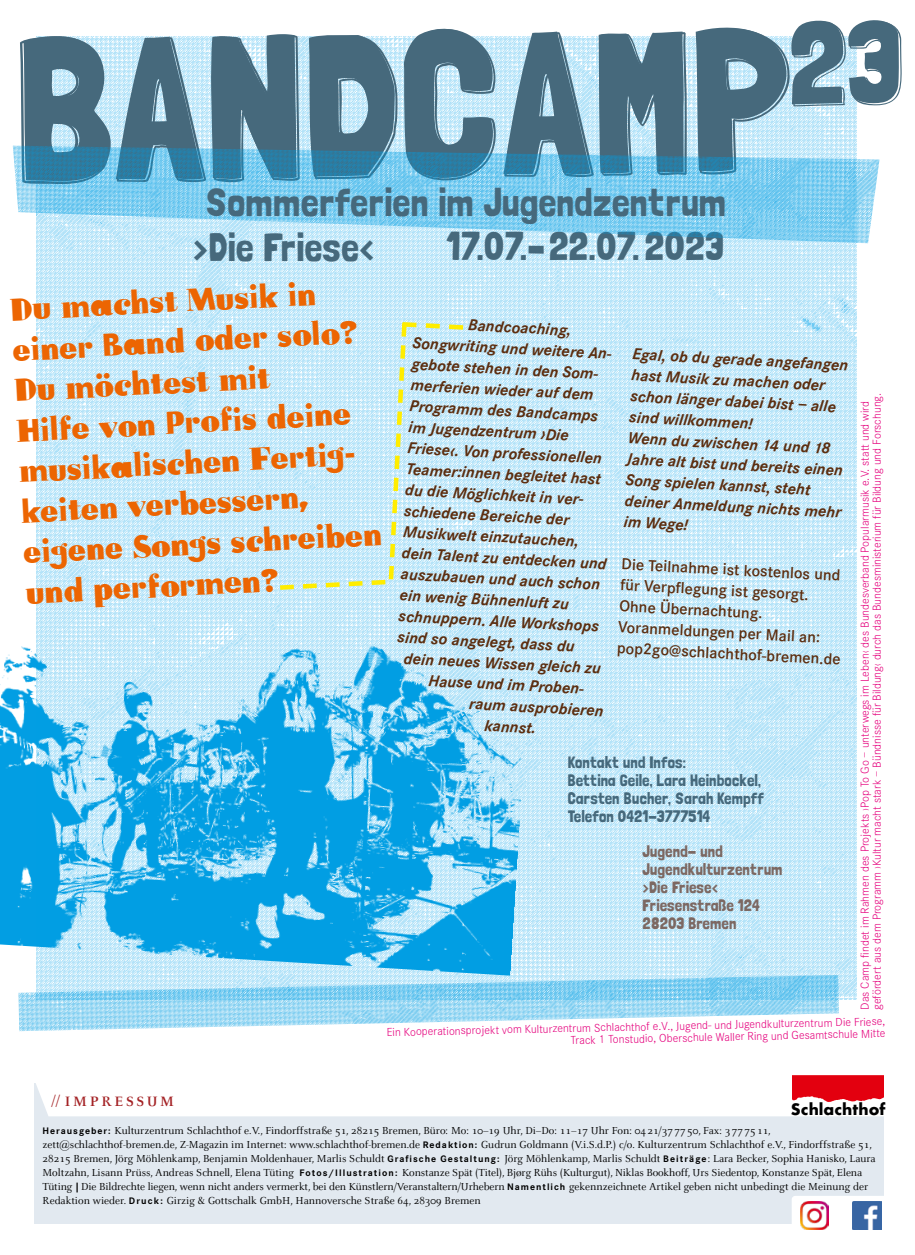
<style>
.page{position:relative;width:915px;height:1255px;background:#fff}
.page>*{position:absolute;margin:0;border:0;box-sizing:border-box;transform-origin:0 0}
.t1{font:201.45px "Londrina Outline";color:#46697c}
.t2{font:39.75px/44.5px "Londrina Solid";color:#46697c}
.t3{font:29.25px/40.5px "Fudoni Three";color:#ec6502}
.t4{font:italic 700 16.5px/21px "Corporate S";color:#5c2e10}
.t5{font:600 16.5px/21px "Corporate S";color:#5c2e10}
.t6{font:16.5px/18px "Londrina Solid";color:#46697c}
.t7{font:16.5px/18px "Londrina Solid";color:#7c6862}
.t8{font:700 15.3px "Futura";color:#000}
.t9{font:700 15px "Celeste";letter-spacing:.18em;color:#a42225}
.t10{font:300 12px/12px "Corporate S";color:#e5007d}
.t11{font:11.25px/14px "Celeste";color:#000}
.s1{font-size:13.5px}
.s2{font-family:"Corporate S";font-weight:700;font-size:9.75px}
</style>
<div class="page">
<div style="left:34px;top:1083px;width:848px;height:140px;background:#e2e9f0"></div>
<div style="left:36px;top:1078px;width:848px;height:38px;background:#fff"></div>
<div style="left:792px;top:1196px;width:98px;height:36px;background:#fff;border-radius:3px"></div>
<div style="left:791px;top:1195px;width:100px;height:38px;border:2px solid #fff;border-radius:3px"></div>
<img style="left:792px;top:1075px;width:91px;height:27px">
<img style="left:37px;top:36px;width:819px;height:963px">
<img style="left:18px;top:974px;width:820px;height:57px">
<svg style="left:852px;top:1201px;width:30px;height:30px"></svg>
<img style="left:852px;top:1201px;width:29px;height:28px">
<img style="left:800px;top:1201px;width:28px;height:28px">
<svg style="left:275px;top:318px;width:192px;height:256px"></svg>
<img style="left:0;top:574px;width:533px;height:401px">
<img style="left:13px;top:146px;width:866px;height:97px">
<h1 class="t1" style="left:13px;top:-6px;width:890px;rotate:-1deg">BANDCAMP<sup>23</sup></h1>
<h2 class="t2" style="left:192px;top:179px;width:535px;text-indent:12px">Sommerferien im Jugendzentrum ›Die Friese‹</h2>
<h2 class="t2" style="left:446px;top:223px;width:279px">17.07.–22.07.2023</h2>
<h3 class="t3" style="left:9px;top:288px;width:361px;rotate:-3deg">Du machst Musik in einer Band oder solo?<br>Du möchtest mit<br>Hilfe von Profis deine musikalischen Fertig&shy;keiten verbessern, eigene Songs schreiben und performen?</h3>
<h3 class="t4" style="left:468px;top:314px;width:105px;rotate:3deg">Bandcoaching,</h3>
<h3 class="t4" style="left:413px;top:332px;width:204px;rotate:3deg">Songwriting und weitere An-</h3>
<h3 class="t4" style="left:412px;top:353px;width:192px;rotate:3deg">gebote stehen in den Som-</h3>
<h3 class="t4" style="left:411px;top:374px;width:184px;rotate:3deg">merferien wieder auf dem</h3>
<h3 class="t4" style="left:410px;top:395px;width:190px;rotate:3deg">Programm des Bandcamps</h3>
<h3 class="t4" style="left:409px;top:416px;width:162px;rotate:3deg">im Jugendzentrum ›Die</h3>
<h3 class="t4" style="left:408px;top:437px;width:196px;rotate:3deg">Friese‹. Von professionellen</h3>
<h3 class="t4" style="left:406px;top:458px;width:196px;rotate:3deg">Teamer:innen begleitet hast</h3>
<h3 class="t4" style="left:405px;top:479px;width:184px;rotate:3deg">du die Möglichkeit in ver-</h3>
<h3 class="t4" style="left:404px;top:500px;width:167px;rotate:3deg">schiedene Bereiche der</h3>
<h3 class="t4" style="left:403px;top:521px;width:177px;rotate:3deg">Musikwelt einzutauchen,</h3>
<h3 class="t4" style="left:402px;top:542px;width:206px;rotate:3deg">dein Talent zu entdecken und</h3>
<h3 class="t4" style="left:401px;top:563px;width:201px;rotate:3deg">auszubauen und auch schon</h3>
<h3 class="t4" style="left:400px;top:584px;width:171px;rotate:3deg">ein wenig Bühnenluft zu</h3>
<h3 class="t4" style="left:399px;top:605px;width:202px;rotate:3deg">schnuppern. Alle Workshops</h3>
<h3 class="t4" style="left:398px;top:626px;width:179px;rotate:3deg">sind so angelegt, dass du</h3>
<h3 class="t4" style="left:404px;top:647px;width:199px;rotate:3deg">dein neues Wissen gleich zu</h3>
<h3 class="t4" style="left:428px;top:670px;width:161px;rotate:3deg">Hause und im Proben-</h3>
<h3 class="t4" style="left:469px;top:693px;width:136px;rotate:3deg">raum ausprobieren</h3>
<h3 class="t4" style="left:485px;top:715px;width:53px;rotate:3deg">kannst.</h3>
<h3 class="t4" style="left:633px;top:343px;width:218px;rotate:3deg">Egal, ob du gerade angefangen hast Musik zu machen oder schon länger dabei bist – alle sind willkommen!<br>Wenn du zwischen 14 und 18<br>Jahre alt bist und bereits einen<br>Song spielen kannst, steht deiner Anmeldung nichts mehr im Wege!</h3>
<h3 class="t5" style="left:621px;top:553px;width:225px;rotate:3deg">Die Teilnahme ist kostenlos und für Verpflegung ist gesorgt.<br>Ohne Übernachtung.<br>Voranmeldungen per Mail an: pop2go@schlachthof-bremen.de</h3>
<h3 class="t6" style="left:567px;top:753px;width:198px">Kontakt und Infos:<br>Bettina Geile, Lara Heinbockel,<br>Carsten Bucher, Sarah Kempff<br>Telefon 0421-3777514</h3>
<h3 class="t7" style="left:642px;top:842px;width:142px">Jugend- und<br>Jugendkulturzentrum ›Die Friese‹<br>Friesenstraße 124<br>28203 Bremen</h3>
<p class="t10" style="left:858px;top:1009px;width:618px;rotate:-90deg">Das Camp findet im Rahmen des Projekts ›Pop To Go – unterwegs im Leben‹ des Bundesverband Popularmusik e.V. statt und wird gefördert aus dem Programm ›Kultur macht stark – Bündnisse für Bildung‹ durch das Bundesministerium für Bildung und Forschung.</p>
<h3 class="t9" style="left:51px;top:1092px;width:124px"><span class="s1">//</span> IMPRESSUM</h3>
<p class="t10" style="left:386px;top:1025px;width:500px;line-height:11.6px;text-align:right;rotate:-1deg">Ein Kooperationsprojekt vom Kulturzentrum Schlachthof e.V., Jugend- und Jugendkulturzentrum Die Friese,<br>Track 1 Tonstudio, Oberschule Waller Ring und Gesamtschule Mitte</p>
<h3 class="t8" style="left:790px;top:1098px;width:96px">Schlachthof</h3>
<p class="t11" style="left:43px;top:1123px;width:834px"><span class="s2">Herausgeber:</span> Kulturzentrum Schlachthof e.V., Findorffstraße 51, 28215 Bremen, Büro: Mo: 10–19 Uhr, Di–Do: 11–17 Uhr Fon: 0421/377750, Fax: 3 777511, zett@schlachthof-bremen.de, Z-Magazin im Internet: www.schlachthof-bremen.de <span class="s2">Redaktion:</span> Gudrun Goldmann (V.i.S.d.P.) c/o. Kulturzentrum Schlachthof e.V., Findorffstraße 51, 28215 Bremen, Jörg Möhlenkamp, Benjamin Moldenhauer, Marlis Schuldt <span class="s2">Grafische Gestaltung:</span> Jörg Möhlenkamp, Marlis Schuldt <span class="s2">Beiträge</span>: Lara Becker, Sophia Hanisko, Laura Moltzahn, Lisann Prüss, Andreas Schnell, Elena Tüting <span class="s2">Fotos/Illustration:</span> Konstanze Spät (Titel), Bjørg Rühs (Kulturgut), Niklas Bookhoff, Urs Siedentop, Konstanze Spät, Elena Tüting <span class="s2">|</span> Die Bildrechte liegen, wenn nicht anders vermerkt, bei den Künstlern/Veranstaltern/Urhebern <span class="s2">Namentlich</span> gekennzeichnete Artikel geben nicht unbedingt die Meinung der Redaktion wieder. <span class="s2">Druck:</span> Girzig &amp; Gottschalk GmbH, Hannoversche Straße 64, 28309 Bremen</p>
</div>
